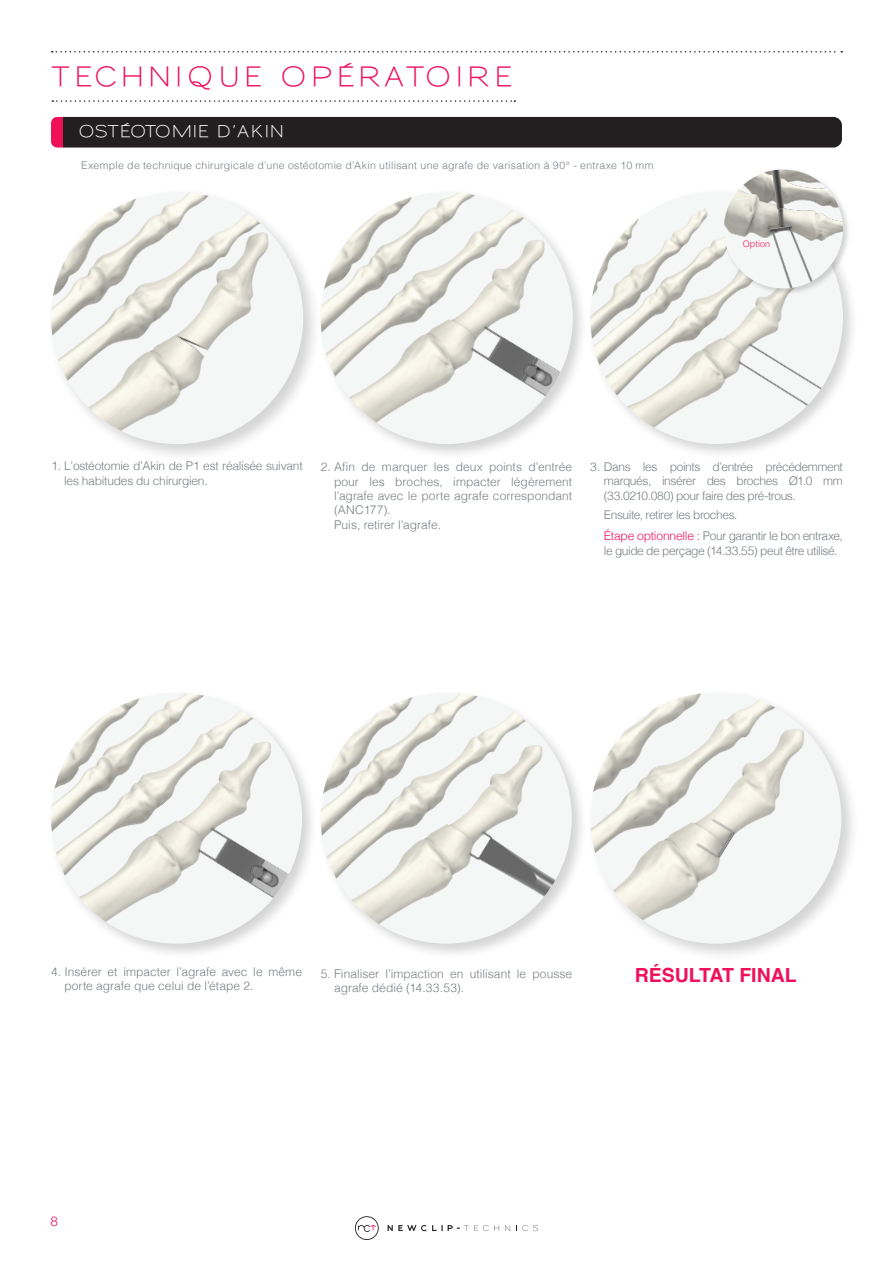
<style>
.page{position:relative;width:893px;height:1263px;background:#fff}
.page>*{position:absolute;margin:0;border:0;box-sizing:border-box;transform-origin:0 0}
.t1{font:600 27px "Sansumi";letter-spacing:.105em;color:#ee1059}
.texte{font:700 19.5px "Helvetica";color:#ee1059}
.t2{font:600 16.5px "Sansumi";letter-spacing:-.02em;color:#fff}
.t3{font:300 13.5px "Helvetica";color:#ee1059}
.texte-2{font:300 12px/14.4px "Helvetica";letter-spacing:-.015em;color:#797f84;text-align:justify}
.texte-3{font:300 12px/14.4px "Helvetica";letter-spacing:-.035em;color:#797f84}
.texte-4{font:300 12px/14.4px "Helvetica";letter-spacing:.005em;color:#797f84}
.t4{font:300 10.5px "Helvetica";letter-spacing:.03em;color:#797f84}
.t5{font:300 9px "Helvetica";letter-spacing:.01em;color:#ee1059}
.s1{color:#ee1059}
</style>
<div class="page">
<svg style="left:52px;top:51px;width:790px;height:2px"></svg>
<svg style="left:355px;top:1216px;width:24px;height:24px"></svg>
<svg style="left:505px;top:1225px;width:5px;height:6px"></svg>
<svg style="left:516px;top:1225px;width:22px;height:6px"></svg>
<svg style="left:388px;top:1225px;width:111px;height:6px"></svg>
<div style="left:51px;top:117px;width:791px;height:31px;background:#231f20"></div>
<div style="left:587px;top:188px;width:272px;height:272px;background:#231f20;opacity:.19"></div>
<img style="left:590px;top:191px;width:253px;height:253px;border-radius:126px">
<div style="left:47px;top:188px;width:275px;height:274px;background:#231f20;opacity:.19"></div>
<img style="left:51px;top:192px;width:252px;height:252px;border-radius:126px">
<div style="left:586px;top:689px;width:274px;height:273px;background:#231f20;opacity:.19"></div>
<img style="left:590px;top:692px;width:251px;height:252px;border-radius:126px">
<div style="left:317px;top:189px;width:272px;height:271px;background:#231f20;opacity:.19"></div>
<img style="left:321px;top:192px;width:252px;height:252px;border-radius:126px">
<div style="left:722px;top:168px;width:128px;height:128px;background:#231f20;opacity:.19"></div>
<img style="left:724px;top:169px;width:119px;height:119px;border-radius:60px">
<div style="left:318px;top:689px;width:270px;height:270px;background:#231f20;opacity:.19"></div>
<img style="left:321px;top:692px;width:251px;height:252px;border-radius:126px">
<div style="left:48px;top:689px;width:270px;height:270px;background:#231f20;opacity:.19"></div>
<img style="left:51px;top:692px;width:251px;height:252px;border-radius:126px">
<svg style="left:52px;top:100px;width:463px;height:2px"></svg>
<p class="t1" style="left:51px;top:62px;width:464px">TECHNIQUE OPÉRATOIRE</p>
<p class="t2" style="left:79px;top:123px;width:207px">OSTÉOTOMIE D’AKIN</p>
<p class="t4" style="left:81px;top:156px;width:574px">Exemple de technique chirurgicale d’une ostéotomie d’Akin utilisant une agrafe de varisation à 90° - entraxe 10 mm</p>
<p class="t5" style="left:743px;top:236px;width:29px">Option</p>
<p class="texte-2" style="left:64px;top:458px;width:240px;line-height:15px;text-indent:-13px">1. L’ostéotomie d’Akin de P1 est réalisée suivant les habitudes du chirurgien.</p>
<p class="texte-2" style="left:334px;top:459px;width:240px;text-indent:-13px">2. Afin de marquer les deux points d’entrée pour les broches, impacter légèrement l’agrafe avec le porte agrafe correspondant (ANC177).</p>
<p class="texte-2" style="left:334px;top:516px;width:108px">Puis, retirer l’agrafe.</p>
<p class="texte-2" style="left:604px;top:459px;width:241px;text-indent:-14px">3. Dans les points d’entrée précédemment marqués, insérer des broches Ø1.0 mm (33.0210.080) pour faire des pré-trous.</p>
<p class="texte-3" style="left:604px;top:507px;width:135px">Ensuite, retirer les broches.</p>
<p class="texte-3" style="left:604px;top:528px;width:241px"><span class="s1">Étape optionnelle :</span> Pour garantir le bon entraxe, le guide de perçage (14.33.55) peut être utilisé.</p>
<p class="texte-4" style="left:64px;top:963px;width:239px;text-indent:-13px">4. Insérer et impacter l’agrafe avec le même porte agrafe que celui de l’étape 2.</p>
<p class="texte-4" style="left:321px;top:966px;width:253px">5. Finaliser l’impaction en utilisant le pousse</p>
<p class="texte" style="left:635px;top:963px;width:163px">RÉSULTAT FINAL</p>
<p class="texte-2" style="left:334px;top:980px;width:131px">agrafe dédié (14.33.53).</p>
<p class="t3" style="left:50px;top:1209px;width:9px">8</p>
</div>
